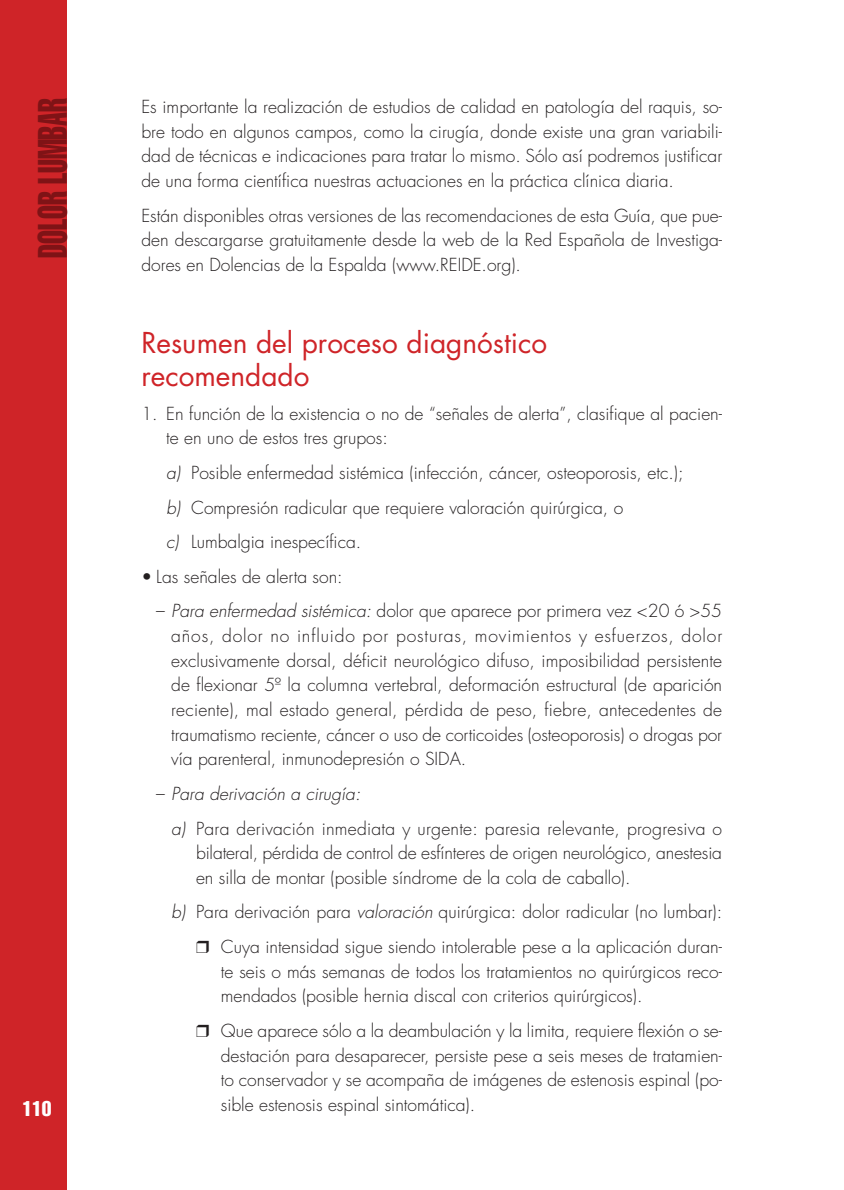
<style>
.page{position:relative;width:844px;height:1190px;background:#fff}
.page>*{position:absolute;margin:0;border:0;box-sizing:border-box;transform-origin:0 0}
.t1{font:extra-condensed 40.43px "Helvetica";color:#7f1316;scale:.74 1}
.t2{font:28px/32.6px "Futura";color:#cf2428}
.t3{font:extra-condensed 21px "Helvetica";color:#fff}
.t4{font:300 17.5px/24.7px "Futura";color:#231f20}
.s1{font-style:italic}
</style>
<div class="page">
<div style="left:0;top:0;width:67px;height:1190px;background:#cf2428"></div>
<h1 class="t1" style="left:38px;top:258px;width:218px;rotate:-90deg">DOLOR LUMBAR</h1>
<p class="t3" style="left:22px;top:1101px;width:31px">110</p>
<p class="t4" style="left:141px;top:96px;width:582px;text-align:justify">Es importante la realización de estudios de calidad en patología del raquis, so&shy;bre todo en algunos campos, como la cirugía, donde existe una gran variabili&shy;dad de técnicas e indicaciones para tratar lo mismo. Sólo así podremos justificar de una forma científica nuestras actuaciones en la práctica clínica diaria.</p>
<p class="t4" style="left:141px;top:204px;width:582px;text-align:justify">Están disponibles otras versiones de las recomendaciones de esta Guía, que pue&shy;den descargarse gratuitamente desde la web de la Red Española de Investiga&shy;dores en Dolencias de la Espalda (www.REIDE.org).</p>
<h2 class="t2" style="left:141px;top:329px;width:407px">Resumen del proceso diagnóstico recomendado</h2>
<p class="t4" style="left:166px;top:403px;width:557px;text-indent:-25px">1. En función de la existencia o no de “señales de alerta”, clasifique al pacien&shy;te en uno de estos tres grupos:</p>
<p class="t4" style="left:166px;top:457px;width:518px;line-height:34.6px"><span class="s1">a)</span> Posible enfermedad sistémica (infección, cáncer, osteoporosis, etc.); <span class="s1">b)</span> Compresión radicular que requiere valoración quirúrgica, o<br><span class="s1">c)</span> Lumbalgia inespecífica.</p>
<p class="t4" style="left:141px;top:566px;width:203px">• Las señales de alerta son:</p>
<p class="t4" style="left:171px;top:600px;width:552px;text-align:justify;text-indent:-15px">– <span class="s1">Para enfermedad sistémica:</span> dolor que aparece por primera vez &lt;20 ó &gt;55 años, dolor no influido por posturas, movimientos y esfuerzos, dolor exclusivamente dorsal, déficit neurológico difuso, imposibilidad persistente de flexionar 5º la columna vertebral, deformación estructural (de aparición reciente), mal estado general, pérdida de peso, fiebre, antecedentes de traumatismo reciente, cáncer o uso de corticoides (osteoporosis) o drogas por vía parenteral, inmunodepresión o SIDA.</p>
<p class="t4" style="left:171px;top:778px;width:552px;line-height:34.6px;text-indent:-15px">– <span class="s1">Para derivación a cirugía:<br>a)</span> Para derivación inmediata y urgente: paresia relevante, progresiva o</p>
<p class="t4" style="left:196px;top:842px;width:527px">bilateral, pérdida de control de esfínteres de origen neurológico, anestesia en silla de montar (posible síndrome de la cola de caballo).</p>
<p class="t4" style="left:171px;top:896px;width:552px;line-height:34.6px;text-align:right"><span class="s1">b)</span> Para derivación para <span class="s1">valoración</span> quirúrgica: dolor radicular (no lumbar): ❒ Cuya intensidad sigue siendo intolerable pese a la aplicación duran-</p>
<p class="t4" style="left:221px;top:960px;width:503px">te seis o más semanas de todos los tratamientos no quirúrgicos reco&shy;mendados (posible hernia discal con criterios quirúrgicos).</p>
<p class="t4" style="left:221px;top:1020px;width:503px;text-align:justify;text-indent:-25px">❒ Que aparece sólo a la deambulación y la limita, requiere flexión o se&shy;destación para desaparecer, persiste pese a seis meses de tratamien&shy;to conservador y se acompaña de imágenes de estenosis espinal (po&shy;sible estenosis espinal sintomática).</p>
</div>
